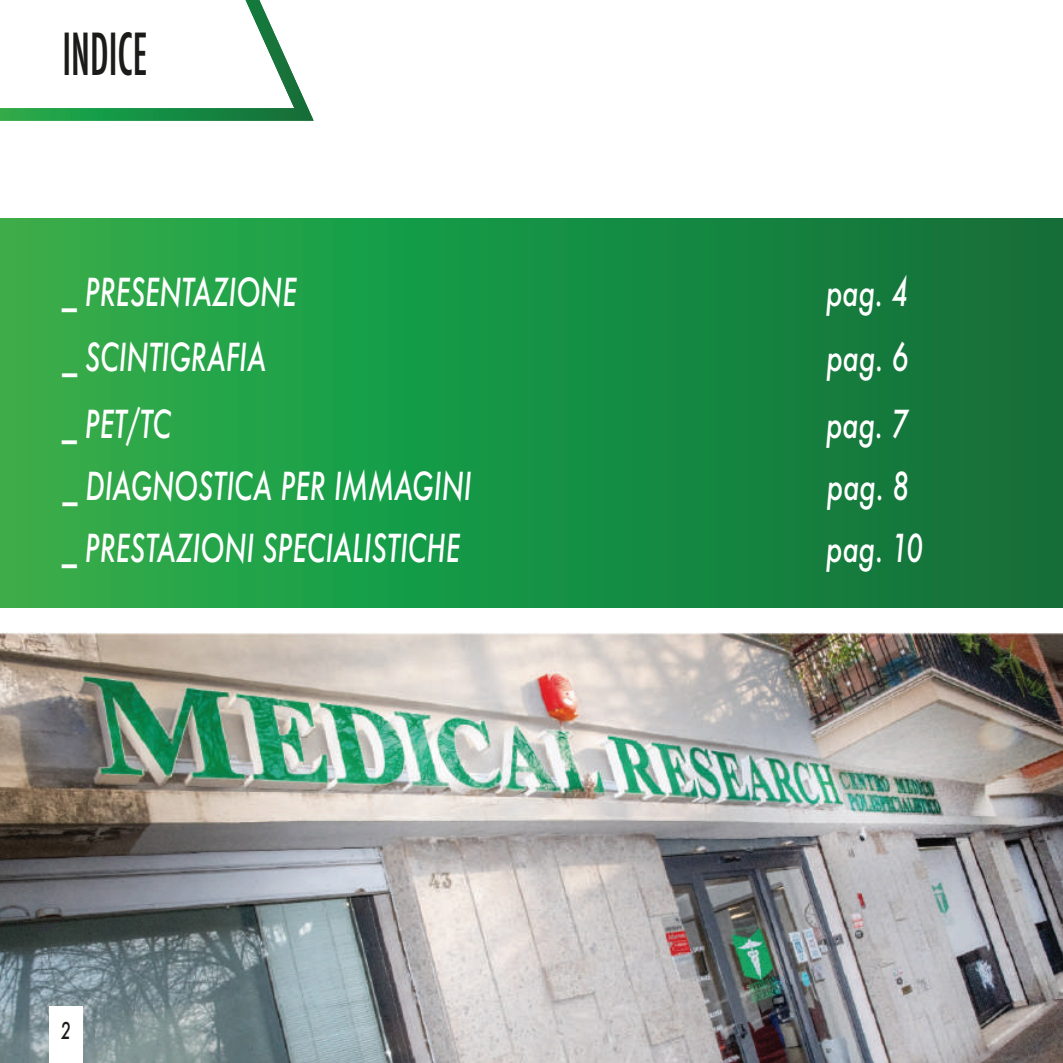
<style>
.page{position:relative;width:1063px;height:1063px;background:#fff}
.page>*{position:absolute;margin:0;border:0;box-sizing:border-box;transform-origin:0 0}
.t1{font:500 condensed 56.25px "Futura";color:#1b1b19;scale:.72 1}
.t2{font:italic 500 37.5px "Futura";color:#fff;scale:.72 1}
.t3{font:italic 500 22.5px "Futura";color:#1b1b19;scale:.72 1}
</style>
<div class="page">
<svg style="left:0;top:0;width:314px;height:121px"></svg>
<svg style="left:0;top:219px;width:1063px;height:388px;background:#1c9043"></svg>
<img style="left:0;top:632px;width:1063px;height:431px">
<div style="left:49px;top:1006px;width:34px;height:57px;background:#fff"></div>
<h1 class="t1" style="left:62px;top:19px;width:120px">INDICE</h1>
<p class="t2" style="left:61px;top:268px;width:328px">_ PRESENTAZIONE</p>
<p class="t2" style="left:826px;top:268px;width:116px">pag. 4</p>
<p class="t2" style="left:62px;top:332px;width:285px">_ SCINTIGRAFIA</p>
<p class="t2" style="left:827px;top:332px;width:116px">pag. 6</p>
<p class="t2" style="left:61px;top:399px;width:154px">_ PET/TC</p>
<p class="t2" style="left:826px;top:399px;width:116px">pag. 7</p>
<p class="t2" style="left:62px;top:462px;width:570px">_ DIAGNOSTICA PER IMMAGINI</p>
<p class="t2" style="left:827px;top:462px;width:116px">pag. 8</p>
<p class="t2" style="left:61px;top:523px;width:555px">_ PRESTAZIONI SPECIALISTICHE</p>
<p class="t2" style="left:826px;top:523px;width:136px">pag. 10</p>
<p class="t3" style="left:61px;top:1016px;width:15px">2</p>
</div>
